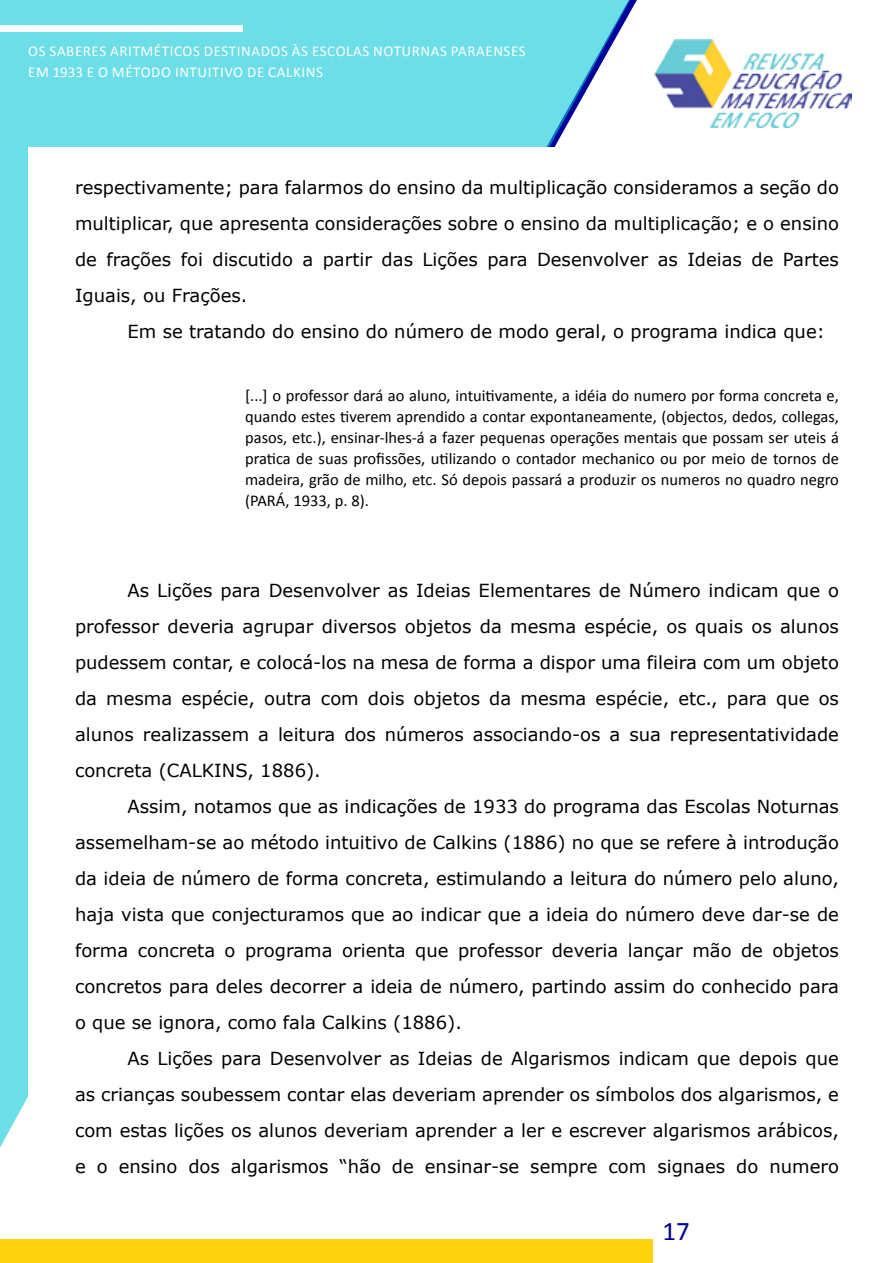
<style>
.page{position:relative;width:893px;height:1263px;background:#fff}
.page>*{position:absolute;margin:0;border:0;box-sizing:border-box;transform-origin:0 0}
.t1{font:27px "Calibri";color:#00009c}
.PARÁGRAFO_MATEMÁTICA{font:18px/36px "Verdana";color:#000;text-align:justify}
.CITAÇÃO_MATEMÁTICA{font:16.5px/21px "Calibri";color:#000;text-align:justify}
.t2{font:15px/21px "Calibri";letter-spacing:.04em;color:#fff}
</style>
<div class="page">
<img style="left:654px;top:39px;width:197px;height:88px">
<div style="left:0;top:0;width:630px;height:1147px;background:#6cdee7"></div>
<div style="left:0;top:25px;width:242px;height:6px;background:#fff"></div>
<div style="left:0;top:1239px;width:653px;height:24px;background:#ffd20f"></div>
<div style="left:28px;top:148px;width:835px;height:1074px;background:#fff"></div>
<p class="t2" style="left:28px;top:41px;width:499px">OS SABERES ARITMÉTICOS DESTINADOS ÀS ESCOLAS NOTURNAS PARAENSES<br>EM 1933 E O MÉTODO INTUITIVO DE CALKINS</p>
<p class="PARÁGRAFO_MATEMÁTICA" style="left:75px;top:169px;width:765px">respectivamente; para falarmos do ensino da multiplicação consideramos a seção do multiplicar, que apresenta considerações sobre o ensino da multiplicação; e o ensino de frações foi discutido a partir das Lições para Desenvolver as Ideias de Partes Iguais, ou Frações.</p>
<p class="PARÁGRAFO_MATEMÁTICA" style="left:128px;top:313px;width:699px">Em se tratando do ensino do número de modo geral, o programa indica que:</p>
<p class="CITAÇÃO_MATEMÁTICA" style="left:245px;top:385px;width:595px">[...] o professor dará ao aluno, intuitivamente, a idéia do numero por forma concreta e, quando estes tiverem aprendido a contar expontaneamente, (objectos, dedos, collegas, pasos, etc.), ensinar-lhes-á a fazer pequenas operações mentais que possam ser uteis á pratica de suas profissões, utilizando o contador mechanico ou por meio de tornos de madeira, grão de milho, etc. Só depois passará a produzir os numeros no quadro negro (PARÁ, 1933, p. 8).</p>
<p class="PARÁGRAFO_MATEMÁTICA" style="left:75px;top:572px;width:765px;text-indent:52px">As Lições para Desenvolver as Ideias Elementares de Número indicam que o professor deveria agrupar diversos objetos da mesma espécie, os quais os alunos pudessem contar, e colocá-los na mesa de forma a dispor uma fileira com um objeto da mesma espécie, outra com dois objetos da mesma espécie, etc., para que os alunos realizassem a leitura dos números associando-os a sua representatividade concreta (CALKINS, 1886).</p>
<p class="PARÁGRAFO_MATEMÁTICA" style="left:75px;top:788px;width:765px;text-indent:52px">Assim, notamos que as indicações de 1933 do programa das Escolas Noturnas assemelham-se ao método intuitivo de Calkins (1886) no que se refere à introdução da ideia de número de forma concreta, estimulando a leitura do número pelo aluno, haja vista que conjecturamos que ao indicar que a ideia do número deve dar-se de forma concreta o programa orienta que professor deveria lançar mão de objetos concretos para deles decorrer a ideia de número, partindo assim do conhecido para o que se ignora, como fala Calkins (1886).</p>
<p class="PARÁGRAFO_MATEMÁTICA" style="left:75px;top:1040px;width:765px;text-indent:52px">As Lições para Desenvolver as Ideias de Algarismos indicam que depois que as crianças soubessem contar elas deveriam aprender os símbolos dos algarismos, e com estas lições os alunos deveriam aprender a ler e escrever algarismos arábicos, e o ensino dos algarismos “hão de ensinar-se sempre com signaes do numero</p>
<h1 class="t1" style="left:662px;top:1213px;width:29px">17</h1>
</div>
